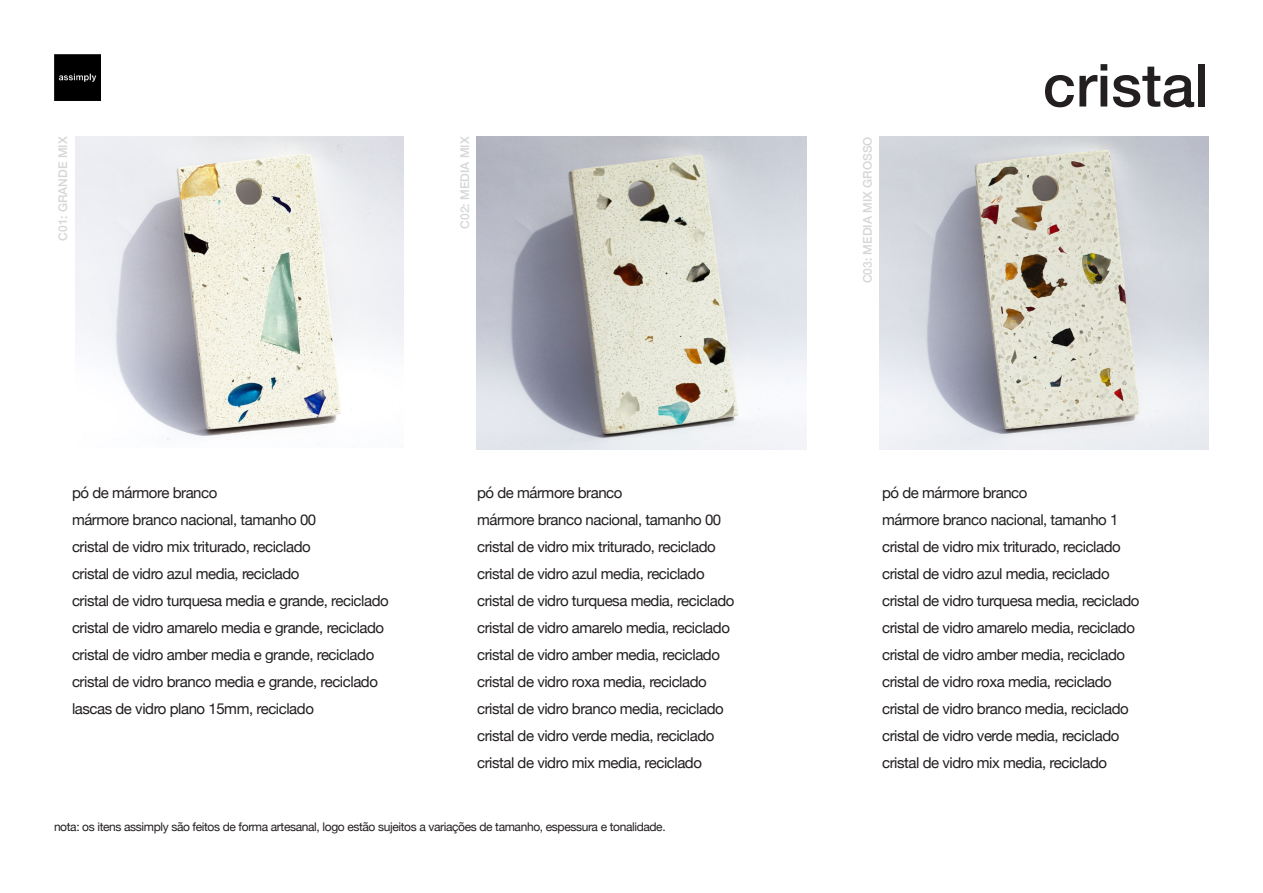
<style>
.page{position:relative;width:1263px;height:893px;background:#fff}
.page>*{position:absolute;margin:0;border:0;box-sizing:border-box;transform-origin:0 0}
.t1{font:500 59.4px "Helvetica Neue";color:#231f20}
.t2{font:15px "Helvetica Neue";letter-spacing:-.03em;color:#231f20}
.t3{font:12px "Helvetica Neue";letter-spacing:-.03em;color:#231f20}
.t4{font:500 12px "Helvetica Neue";color:#d5d7d6}
</style>
<div class="page">
<img style="left:54px;top:54px;width:46px;height:47px">
<img style="left:75px;top:137px;width:328px;height:303px">
<img style="left:477px;top:137px;width:329px;height:312px">
<img style="left:879px;top:137px;width:330px;height:312px">
<p class="t4" style="left:53px;top:241px;width:106px;rotate:-90deg">C01: GRANDE MIX</p>
<p class="t4" style="left:455px;top:229px;width:94px;rotate:-90deg">C02: MEDIA MIX</p>
<p class="t4" style="left:858px;top:283px;width:148px;rotate:-90deg">C03: MEDIA MIX GROSSO</p>
<p class="t1" style="left:1043px;top:38px;width:168px">cristal</p>
<p class="t2" style="left:72px;top:482px;width:147px">pó de mármore branco</p>
<p class="t2" style="left:72px;top:509px;width:246px">mármore branco nacional, tamanho 00</p>
<p class="t2" style="left:72px;top:536px;width:240px">cristal de vidro mix triturado, reciclado</p>
<p class="t2" style="left:72px;top:563px;width:229px">cristal de vidro azul media, reciclado</p>
<p class="t2" style="left:72px;top:590px;width:318px">cristal de vidro turquesa media e grande, reciclado</p>
<p class="t2" style="left:72px;top:617px;width:314px">cristal de vidro amarelo media e grande, reciclado</p>
<p class="t2" style="left:72px;top:644px;width:304px">cristal de vidro amber media e grande, reciclado</p>
<p class="t2" style="left:72px;top:671px;width:307px">cristal de vidro branco media e grande, reciclado</p>
<p class="t2" style="left:72px;top:698px;width:243px">lascas de vidro plano 15mm, reciclado</p>
<p class="t2" style="left:477px;top:482px;width:147px">pó de mármore branco</p>
<p class="t2" style="left:477px;top:509px;width:246px">mármore branco nacional, tamanho 00</p>
<p class="t2" style="left:477px;top:536px;width:240px">cristal de vidro mix triturado, reciclado</p>
<p class="t2" style="left:477px;top:563px;width:229px">cristal de vidro azul media, reciclado</p>
<p class="t2" style="left:477px;top:590px;width:259px">cristal de vidro turquesa media, reciclado</p>
<p class="t2" style="left:477px;top:617px;width:254px">cristal de vidro amarelo media, reciclado</p>
<p class="t2" style="left:477px;top:644px;width:244px">cristal de vidro amber media, reciclado</p>
<p class="t2" style="left:477px;top:671px;width:231px">cristal de vidro roxa media, reciclado</p>
<p class="t2" style="left:477px;top:698px;width:248px">cristal de vidro branco media, reciclado</p>
<p class="t2" style="left:477px;top:725px;width:239px">cristal de vidro verde media, reciclado</p>
<p class="t2" style="left:477px;top:752px;width:226px">cristal de vidro mix media, reciclado</p>
<p class="t3" style="left:54px;top:818px;width:613px">nota: os itens assimply são feitos de forma artesanal, logo estão sujeitos a variações de tamanho, espessura e tonalidade.</p>
<p class="t2" style="left:882px;top:482px;width:147px">pó de mármore branco</p>
<p class="t2" style="left:882px;top:509px;width:238px">mármore branco nacional, tamanho 1</p>
<p class="t2" style="left:882px;top:536px;width:240px">cristal de vidro mix triturado, reciclado</p>
<p class="t2" style="left:882px;top:563px;width:229px">cristal de vidro azul media, reciclado</p>
<p class="t2" style="left:882px;top:590px;width:259px">cristal de vidro turquesa media, reciclado</p>
<p class="t2" style="left:882px;top:617px;width:254px">cristal de vidro amarelo media, reciclado</p>
<p class="t2" style="left:882px;top:644px;width:244px">cristal de vidro amber media, reciclado</p>
<p class="t2" style="left:882px;top:671px;width:231px">cristal de vidro roxa media, reciclado</p>
<p class="t2" style="left:882px;top:698px;width:248px">cristal de vidro branco media, reciclado</p>
<p class="t2" style="left:882px;top:725px;width:239px">cristal de vidro verde media, reciclado</p>
<p class="t2" style="left:882px;top:752px;width:226px">cristal de vidro mix media, reciclado</p>
</div>
